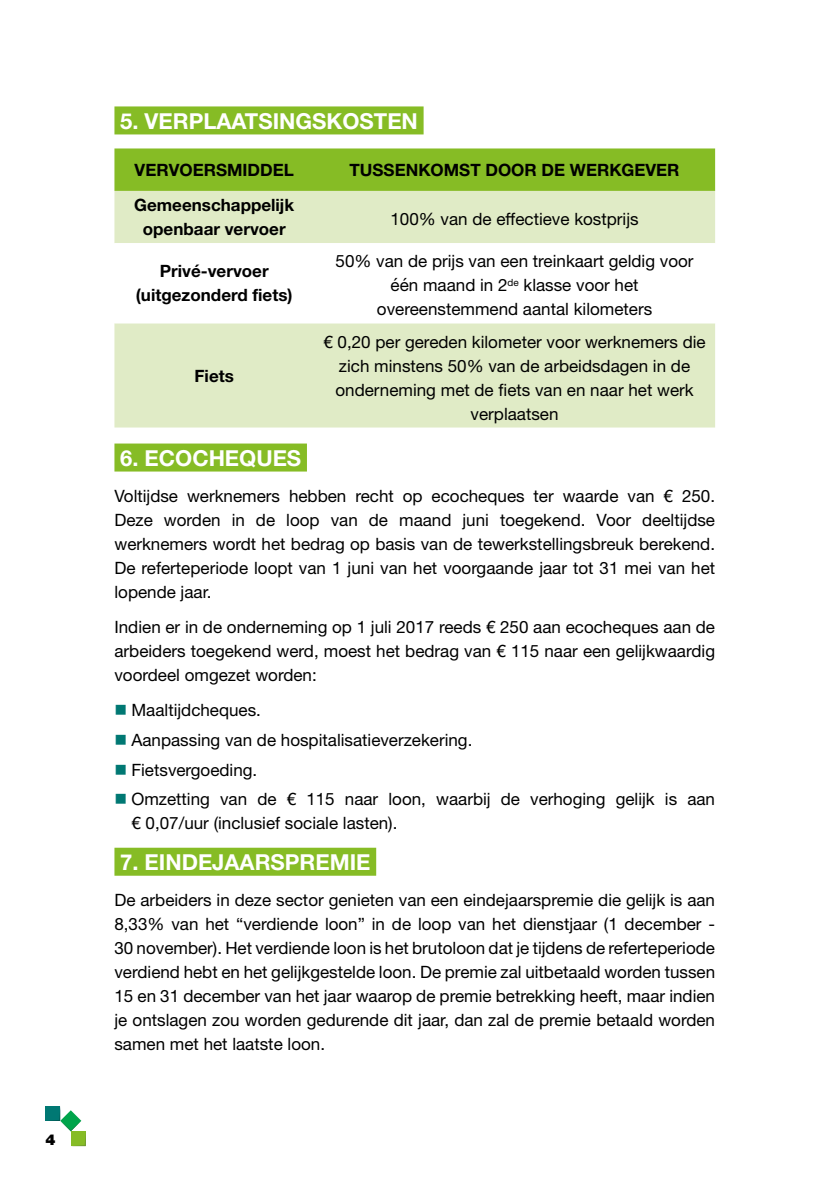
<style>
.page{position:relative;width:840px;height:1191px;background:#fff}
.page>*{position:absolute;margin:0;border:0;box-sizing:border-box;transform-origin:0 0}
.t1{font:700 22px "Helvetica Neue LT Pro";color:#fff}
.t2{font:17px/24px "Helvetica Neue";color:#000;text-align:justify}
.t3{font:700 17px/24px "Helvetica Neue LT Pro";color:#000;text-align:center}
.t4{font:700 17px "Helvetica Neue LT Std";color:#000}
.t5{font:900 15px "Helvetica Neue LT Std";color:#000}
</style>
<div class="page">
<svg style="left:45px;top:1106px;width:41px;height:40px"></svg>
<div style="left:114px;top:106px;width:309px;height:28px;background:#86bc25"></div>
<div style="left:114px;top:443px;width:193px;height:28px;background:#86bc25"></div>
<div style="left:114px;top:847px;width:262px;height:28px;background:#86bc25"></div>
<div style="left:114px;top:148px;width:600px;height:43px;background:#86bc25"></div>
<div style="left:114px;top:191px;width:600px;height:236px;background:#e0ebc6"></div>
<svg style="left:114px;top:243px;width:600px;height:80px"></svg>
<p class="t5" style="left:45px;top:1130px;width:12px">4</p>
<p class="t1" style="left:120px;top:108px;width:299px">5. VERPLAATSINGSKOSTEN</p>
<p class="t4" style="left:134px;top:159px;width:161px">VERVOERSMIDDEL</p>
<p class="t4" style="left:349px;top:159px;width:331px">TUSSENKOMST DOOR DE WERKGEVER</p>
<p class="t3" style="left:134px;top:193px;width:161px">Gemeenschappelijk openbaar vervoer</p>
<p class="t2" style="left:390px;top:208px;width:249px">100% van de effectieve kostprijs</p>
<p class="t3" style="left:136px;top:259px;width:158px">Privé-vervoer (uitgezonderd fiets)</p>
<p class="t2" style="left:335px;top:250px;width:359px;text-align:center">50% van de prijs van een treinkaart geldig voor één maand in 2<sup>de</sup> klasse voor het overeenstemmend aantal kilometers</p>
<p class="t3" style="left:194px;top:363px;width:41px">Fiets</p>
<p class="t2" style="left:323px;top:330px;width:383px;text-align:center">€ 0,20 per gereden kilometer voor werknemers die zich minstens 50% van de arbeidsdagen in de onderneming met de fiets van en naar het werk verplaatsen</p>
<p class="t1" style="left:120px;top:445px;width:182px">6. ECOCHEQUES</p>
<p class="t2" style="left:114px;top:484px;width:602px">Voltijdse werknemers hebben recht op ecocheques ter waarde van € 250.<br>Deze worden in de loop van de maand juni toegekend. Voor deeltijdse werknemers wordt het bedrag op basis van de tewerkstellingsbreuk berekend.<br>De referteperiode loopt van 1 juni van het voorgaande jaar tot 31 mei van het lopende jaar.</p>
<p class="t2" style="left:114px;top:616px;width:601px">Indien er in de onderneming op 1 juli 2017 reeds € 250 aan ecocheques aan de arbeiders toegekend werd, moest het bedrag van € 115 naar een gelijkwaardig voordeel omgezet worden:</p>
<p class="t2" style="left:131px;top:696px;width:585px;line-height:29.6px;text-align:left">Maaltijdcheques.<br>Aanpassing van de hospitalisatieverzekering.<br>Fietsvergoeding.<br>Omzetting van de € 115 naar loon, waarbij de verhoging gelijk is aan</p>
<p class="t2" style="left:131px;top:812px;width:267px">€ 0,07/uur (inclusief sociale lasten).</p>
<p class="t1" style="left:120px;top:849px;width:252px">7. EINDEJAARSPREMIE</p>
<p class="t2" style="left:114px;top:888px;width:602px">De arbeiders in deze sector genieten van een eindejaarspremie die gelijk is aan 8,33% van het “verdiende loon” in de loop van het dienstjaar (1 december - 30 november). Het verdiende loon is het brutoloon dat je tijdens de referteperiode verdiend hebt en het gelijkgestelde loon. De premie zal uitbetaald worden tussen 15 en 31 december van het jaar waarop de premie betrekking heeft, maar indien je ontslagen zou worden gedurende dit jaar, dan zal de premie betaald worden samen met het laatste loon.</p>
</div>
